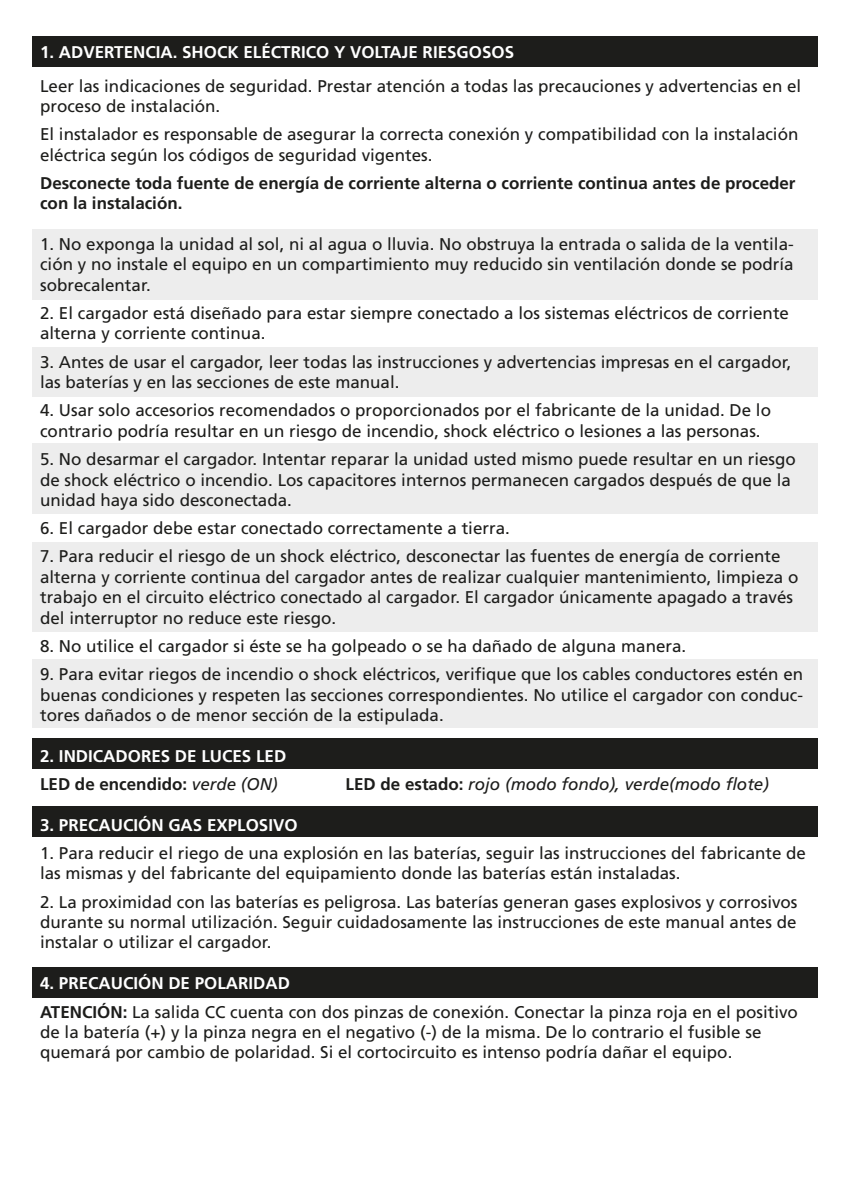
<style>
.page{position:relative;width:842px;height:1191px;background:#fff}
.page>*{position:absolute;margin:0;border:0;box-sizing:border-box;transform-origin:0 0}
.t1{font:17px/20.4px "Frutiger LT Std";color:#1d1d1b}
.t2{font:700 17px/28.2px "Frutiger LT Std";color:#fff}
.t3{font:700 17px/20.4px "Frutiger LT Std";color:#1d1d1b}
.t4{font:italic 17px "Frutiger LT Std";color:#1d1d1b}
.s1{color:#1d1d1b}
.s2{font-weight:400;font-style:italic;color:#1d1d1b}
.s3{font-weight:700;font-style:normal}
.s4{font-weight:700;color:#fff}
.s5{font-weight:700}
</style>
<div class="page">
<div style="left:33px;top:229px;width:785px;height:71px;background:#ededed"></div>
<div style="left:33px;top:347px;width:785px;height:50px;background:#ededed"></div>
<div style="left:33px;top:443px;width:785px;height:70px;background:#ededed"></div>
<div style="left:33px;top:542px;width:785px;height:89px;background:#ededed"></div>
<div style="left:33px;top:659px;width:785px;height:69px;background:#ededed"></div>
<div style="left:33px;top:36px;width:785px;height:31px;background:#1d1d1b"></div>
<div style="left:33px;top:738px;width:785px;height:30px;background:#1d1d1b"></div>
<div style="left:33px;top:806px;width:785px;height:30px;background:#1d1d1b"></div>
<div style="left:33px;top:967px;width:785px;height:30px;background:#1d1d1b"></div>
<p class="t2" style="left:40px;top:38px;width:476px">1. ADVERTENCIA. SHOCK ELÉCTRICO Y VOLTAJE RIESGOSOS</p>
<p class="t1" style="left:40px;top:76px;width:763px">Leer las indicaciones de seguridad. Prestar atención a todas las precauciones y advertencias en el proceso de instalación.</p>
<p class="t1" style="left:40px;top:124px;width:760px">El instalador es responsable de asegurar la correcta conexión y compatibilidad con la instalación eléctrica según los códigos de seguridad vigentes.</p>
<p class="t3" style="left:40px;top:173px;width:757px">Desconecte toda fuente de energía de corriente alterna o corriente continua antes de proceder con la instalación.</p>
<p class="t1" style="left:40px;top:234px;width:755px;text-align:justify">1. No exponga la unidad al sol, ni al agua o lluvia. No obstruya la entrada o salida de la ventila&shy;ción y no instale el equipo en un compartimiento muy reducido sin ventilación donde se podría sobrecalentar.</p>
<p class="t1" style="left:40px;top:303px;width:750px">2. El cargador está diseñado para estar siempre conectado a los sistemas eléctricos de corriente alterna y corriente continua.</p>
<p class="t1" style="left:40px;top:352px;width:753px">3. Antes de usar el cargador, leer todas las instrucciones y advertencias impresas en el cargador, las baterías y en las secciones de este manual.</p>
<p class="t1" style="left:40px;top:400px;width:732px">4. Usar solo accesorios recomendados o proporcionados por el fabricante de la unidad. De lo contrario podría resultar en un riesgo de incendio, shock eléctrico o lesiones a las personas.</p>
<p class="t1" style="left:40px;top:449px;width:757px">5. No desarmar el cargador. Intentar reparar la unidad usted mismo puede resultar en un riesgo de shock eléctrico o incendio. Los capacitores internos permanecen cargados después de que la unidad haya sido desconectada.</p>
<p class="t1" style="left:40px;top:518px;width:471px">6. El cargador debe estar conectado correctamente a tierra.</p>
<p class="t1" style="left:40px;top:546px;width:760px">7. Para reducir el riesgo de un shock eléctrico, desconectar las fuentes de energía de corriente alterna y corriente continua del cargador antes de realizar cualquier mantenimiento, limpieza o trabajo en el circuito eléctrico conectado al cargador. El cargador únicamente apagado a través del interruptor no reduce este riesgo.</p>
<p class="t1" style="left:40px;top:636px;width:648px">8. No utilice el cargador si éste se ha golpeado o se ha dañado de alguna manera.</p>
<p class="t1" style="left:40px;top:664px;width:764px;text-align:justify">9. Para evitar riegos de incendio o shock eléctricos, verifique que los cables conductores estén en buenas condiciones y respeten las secciones correspondientes. No utilice el cargador con conduc&shy;tores dañados o de menor sección de la estipulada.</p>
<p class="t2" style="left:40px;top:741px;width:248px">2. INDICADORES DE LUCES LED<br><span class="s1">LED de encendido:</span> <span class="s2">verde (ON)</span></p>
<p class="t4" style="left:346px;top:774px;width:425px"><span class="s3">LED de estado:</span> rojo (modo fondo), verde(modo flote)</p>
<p class="t2" style="left:40px;top:811px;width:259px">3. PRECAUCIÓN GAS EXPLOSIVO</p>
<p class="t1" style="left:40px;top:843px;width:767px">1. Para reducir el riego de una explosión en las baterías, seguir las instrucciones del fabricante de las mismas y del fabricante del equipamiento donde las baterías están instaladas.</p>
<p class="t1" style="left:40px;top:891px;width:759px;text-align:justify">2. La proximidad con las baterías es peligrosa. Las baterías generan gases explosivos y corrosivos durante su normal utilización. Seguir cuidadosamente las instrucciones de este manual antes de instalar o utilizar el cargador.</p>
<p class="t1" style="left:40px;top:969px;width:759px;line-height:28.2px"><span class="s4">4. PRECAUCIÓN DE POLARIDAD<br></span><span class="s5">ATENCIÓN:</span> La salida CC cuenta con dos pinzas de conexión. Conectar la pinza roja en el positivo</p>
<p class="t1" style="left:40px;top:1021px;width:723px">de la batería (+) y la pinza negra en el negativo (-) de la misma. De lo contrario el fusible se quemará por cambio de polaridad. Si el cortocircuito es intenso podría dañar el equipo.</p>
</div>
